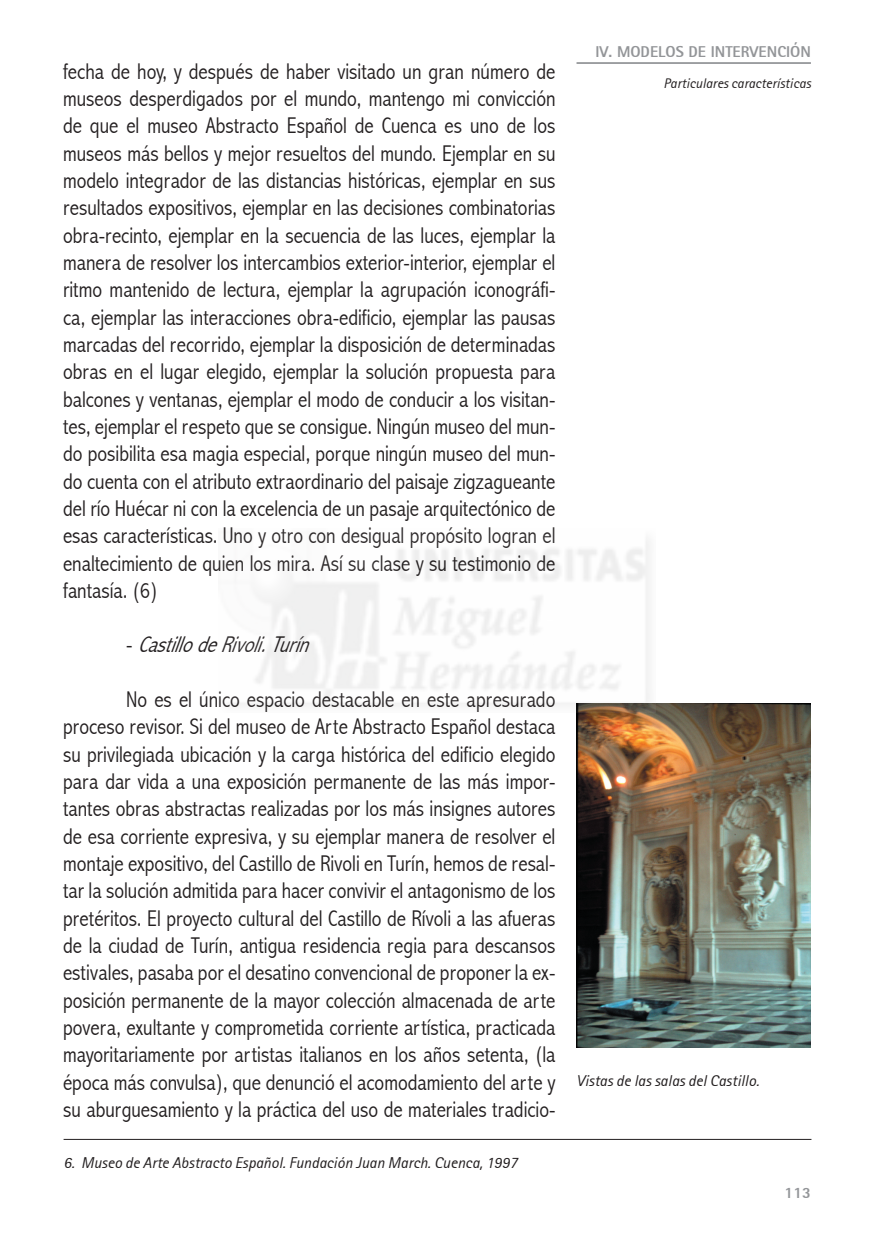
<style>
.page{position:relative;width:874px;height:1241px;background:#fff}
.page>*{position:absolute;margin:0;border:0;box-sizing:border-box;transform-origin:0 0}
.t1{font:300 condensed 22.75px/27.3px "Abadi";color:#231f20;text-align:justify}
.t2{font:italic 300 condensed 22.75px "Abadi";color:#231f20}
.t3{font:italic 15.75px "Rotis Sans Serif";color:#231f20}
.t4{font:800 15.75px "Rotis Sans Serif";color:#939598}
.t5{font:italic 14px "Rotis Sans Serif";color:#231f20}
.s1{font-style:normal}
</style>
<div class="page">
<hr style="left:576px;top:62px;width:234px;height:2px;background:#939598">
<img style="left:576px;top:704px;width:234px;height:343px">
<hr style="left:64px;top:1138px;width:747px;height:1px;background:#231f20">
<img style="left:230px;top:540px;width:425px;height:172px">
<p class="t1" style="left:63px;top:58px;width:493px">fecha de hoy, y después de haber visitado un gran número de museos desperdigados por el mundo, mantengo mi convicción de que el museo Abstracto Español de Cuenca es uno de los museos más bellos y mejor resueltos del mundo. Ejemplar en su modelo integrador de las distancias históricas, ejemplar en sus resultados expositivos, ejemplar en las decisiones combinatorias obra-recinto, ejemplar en la secuencia de las luces, ejemplar la manera de resolver los intercambios exterior-interior, ejemplar el ritmo mantenido de lectura, ejemplar la agrupación iconográfi&shy;ca, ejemplar las interacciones obra-edificio, ejemplar las pausas marcadas del recorrido, ejemplar la disposición de determinadas obras en el lugar elegido, ejemplar la solución propuesta para balcones y ventanas, ejemplar el modo de conducir a los visitan&shy;tes, ejemplar el respeto que se consigue. Ningún museo del mun&shy;do posibilita esa magia especial, porque ningún museo del mun&shy;do cuenta con el atributo extraordinario del paisaje zigzagueante del río Huécar ni con la excelencia de un pasaje arquitectónico de esas características. Uno y otro con desigual propósito logran el enaltecimiento de quien los mira. Así su clase y su testimonio de fantasía. (6)</p>
<p class="t2" style="left:126px;top:631px;width:192px"><span class="s1">-</span> CastillodeRivoli.Turín</p>
<p class="t1" style="left:63px;top:685px;width:493px;text-indent:63px">No es el único espacio destacable en este apresurado proceso revisor. Si del museo de Arte Abstracto Español destaca su privilegiada ubicación y la carga histórica del edificio elegido para dar vida a una exposición permanente de las más impor&shy;tantes obras abstractas realizadas por los más insignes autores de esa corriente expresiva, y su ejemplar manera de resolver el montaje expositivo, del Castillo de Rivoli en Turín, hemos de resal&shy;tar la solución admitida para hacer convivir el antagonismo de los pretéritos. El proyecto cultural del Castillo de Rívoli a las afueras de la ciudad de Turín, antigua residencia regia para descansos estivales, pasaba por el desatino convencional de proponer la ex&shy;posición permanente de la mayor colección almacenada de arte povera, exultante y comprometida corriente artística, practicada mayoritariamente por artistas italianos en los años setenta, (la época más convulsa), que denunció el acomodamiento del arte y su aburguesamiento y la práctica del uso de materiales tradicio-</p>
<p class="t3" style="left:64px;top:1152px;width:455px">6. Museo de Arte Abstracto Español. Fundación Juan March. Cuenca, 1997</p>
<p class="t4" style="left:595px;top:41px;width:217px">IV. MODELOS DE INTERVENCIÓN</p>
<p class="t5" style="left:663px;top:75px;width:149px">Particulares características</p>
<p class="t3" style="left:576px;top:1071px;width:184px">Vistas de las salas del Castillo.</p>
<p class="t4" style="left:784px;top:1181px;width:28px">113</p>
</div>
